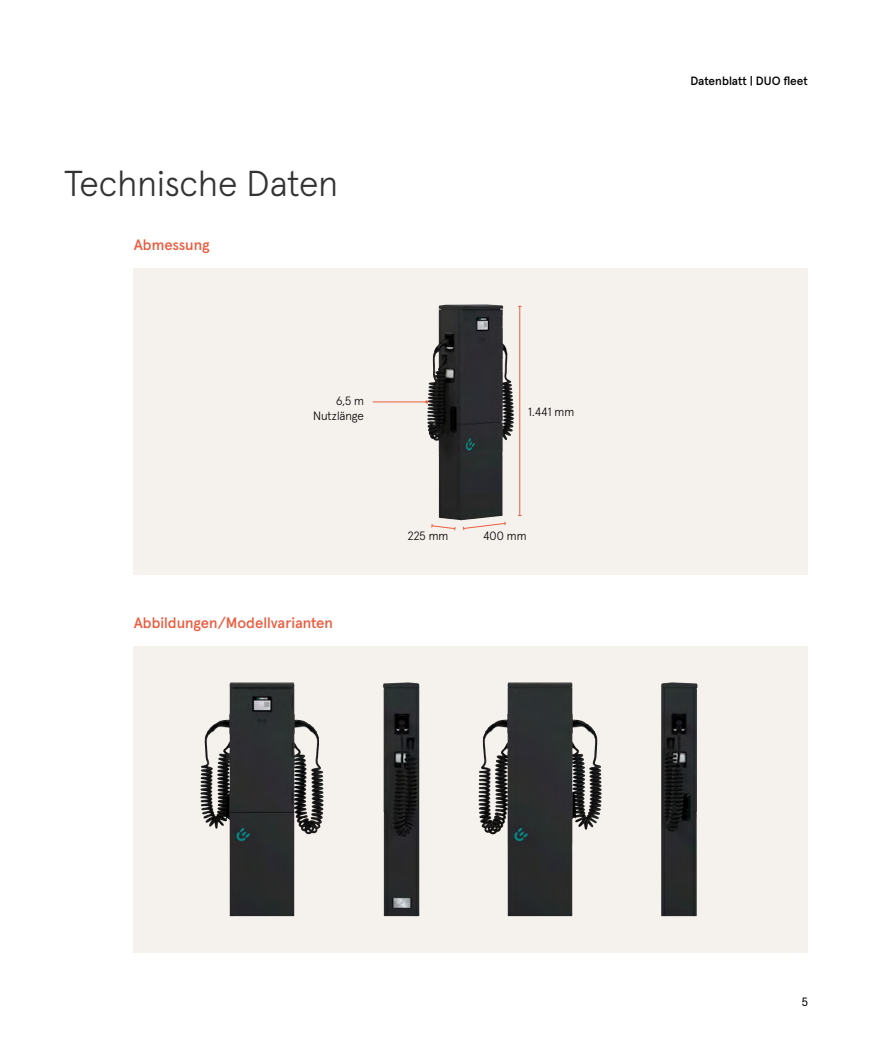
<style>
.page{position:relative;width:893px;height:1063px;background:#fff}
.page>*{position:absolute;margin:0;border:0;box-sizing:border-box;transform-origin:0 0}
.t1{font:300 36px "Apercu Pro";color:#333}
.t2{font:500 15px "Apercu Pro";color:#eb5d40}
.t3{font:300 12px/15px "Apercu Pro";color:#000;text-align:right}
.t4{font:500 12px "Apercu Pro";color:#000}
.t5{font:12px "Apercu Pro";color:#000}
</style>
<div class="page">
<div style="left:134px;top:268px;width:674px;height:306px;background:#f5f1ed"></div>
<svg style="left:134px;top:646px;width:674px;height:306px;fill:#f5f1ed"></svg>
<img style="left:427px;top:304px;width:57px;height:165px">
<hr style="left:519px;top:306px;width:1px;height:209px;background:#eb5d40">
<svg style="left:431px;top:524px;width:25px;height:6px"></svg>
<svg style="left:463px;top:522px;width:43px;height:8px"></svg>
<img style="left:200px;top:682px;width:92px;height:122px">
<img style="left:383px;top:682px;width:36px;height:234px">
<img style="left:479px;top:683px;width:29px;height:112px">
<img style="left:661px;top:682px;width:37px;height:234px">
<hr style="left:373px;top:402px;width:54px;height:1px;background:#eb5d40">
<h1 class="t1" style="left:64px;top:156px;width:276px">Technische Daten</h1>
<p class="t2" style="left:134px;top:233px;width:77px">Abmessung</p>
<p class="t3" style="left:313px;top:393px;width:52px">6,5 m<br>Nutzlänge</p>
<p class="t2" style="left:134px;top:611px;width:201px">Abbildungen/Modellvarianten</p>
<p class="t3" style="left:528px;top:403px;width:48px">1.441 mm</p>
<p class="t3" style="left:408px;top:527px;width:42px">225 mm</p>
<p class="t3" style="left:483px;top:527px;width:45px">400 mm</p>
<p class="t4" style="left:690px;top:71px;width:119px">Datenblatt | DUO fleet</p>
<p class="t5" style="left:802px;top:993px;width:8px">5</p>
</div>
